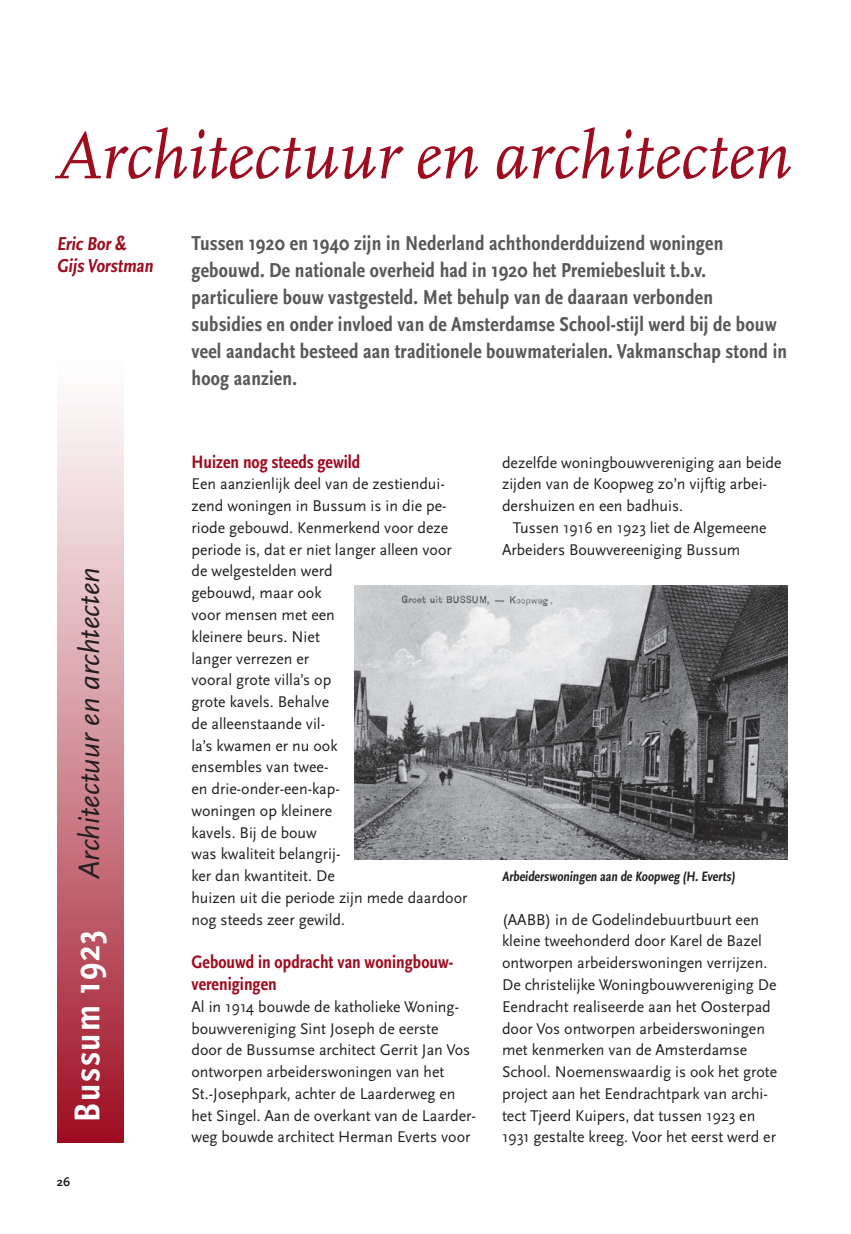
<style>
.page{position:relative;width:851px;height:1234px;background:#fff}
.page>*{position:absolute;margin:0;border:0;box-sizing:border-box;transform-origin:0 0}
.t1{font:italic 69px "Scala Pro";color:#9e0c20}
.t2{font:700 condensed 37.5px "Scala Sans Pro";letter-spacing:.05em;color:#fff}
.t3{font:italic 30px "Scala Sans Pro";color:#231f20}
.t4{font:700 condensed 21px/27px "Scala Sans Pro";letter-spacing:.01em;color:#57585a}
.t5{font:700 condensed 19.5px/21.8px "Scala Sans Pro";color:#9e0c20}
.t6{font:700 condensed 18.75px/21.8px "Scala Sans Pro";color:#9e0c20}
.t7{font:16.2px/21.8px "Scala Sans Pro";color:#231f20}
.t8{font:700 condensed 14.25px "Scala Sans Pro";color:#231f20}
.t9{font:700 12.75px "Scala Sans Pro";color:#231f20}
</style>
<div class="page">
<div style="left:57px;top:358px;width:66px;height:784px;background:linear-gradient(to bottom,#fff,#a01226)"></div>
<img style="left:354px;top:585px;width:433px;height:274px">
<h1 class="t1" style="left:55px;top:116px;width:738px">Architectuur en architecten</h1>
<p class="t5" style="left:57px;top:233px;width:101px">Eric Bor &amp;<br>Gijs Vorstman</p>
<p class="t4" style="left:191px;top:230px;width:597px">Tussen 1920 en 1940 zijn in Nederland achthonderdduizend woningen gebouwd. De nationale overheid had in 1920 het Premiebesluit t.b.v. particuliere bouw vastgesteld. Met behulp van de daaraan verbonden subsidies en onder invloed van de Amsterdamse School-stijl werd bij de bouw veel aandacht besteed aan traditionele bouwmaterialen. Vakmanschap stond in hoog aanzien.</p>
<h3 class="t3" style="left:72px;top:878px;width:313px;rotate:-90deg">Architectuur en archtecten</h3>
<h2 class="t2" style="left:66px;top:1121px;width:193px;rotate:-90deg">Bussum 1923</h2>
<p class="t9" style="left:57px;top:1174px;width:15px">26</p>
<p class="t6" style="left:191px;top:450px;width:170px">Huizen nog steeds gewild</p>
<p class="t7" style="left:191px;top:473px;width:277px">Een aanzienlijk deel van de zestiendui&shy;zend woningen in Bussum is in die pe&shy;riode gebouwd. Kenmerkend voor deze periode is, dat er niet langer alleen voor de welgestelden werd<br>gebouwd, maar ook<br>voor mensen met een<br>kleinere beurs. Niet<br>langer verrezen er<br>vooral grote villa’s op<br>grote kavels. Behalve<br>de alleenstaande vil-<br>la’s kwamen er nu ook<br>ensembles van twee-<br>en drie-onder-een-kap-<br>woningen op kleinere<br>kavels. Bij de bouw<br>was kwaliteit belangrij-<br>ker dan kwantiteit. De<br>huizen uit die periode zijn mede daardoor nog steeds zeer gewild.</p>
<p class="t6" style="left:191px;top:951px;width:262px">Gebouwd in opdracht van woningbouw&shy;verenigingen</p>
<p class="t7" style="left:191px;top:995px;width:286px">Al in 1914 bouwde de katholieke Woning&shy;bouwvereniging Sint Joseph de eerste<br>door de Bussumse architect Gerrit Jan Vos ontworpen arbeiderswoningen van het St.-Josephpark, achter de Laarderweg en het Singel. Aan de overkant van de Laarder&shy;weg bouwde architect Herman Everts voor</p>
<p class="t7" style="left:502px;top:451px;width:281px">dezelfde woningbouwvereniging aan beide zijden van de Koopweg zo’n vijftig arbei&shy;dershuizen en een badhuis.</p>
<p class="t7" style="left:502px;top:516px;width:266px;text-indent:11px">Tussen 1916 en 1923 liet de Algemeene<br>Arbeiders Bouwvereeniging Bussum</p>
<p class="t8" style="left:502px;top:868px;width:236px">Arbeiderswoningen aan de Koopweg (H. Everts)</p>
<p class="t7" style="left:502px;top:908px;width:277px">(AABB) in de Godelindebuurtbuurt een kleine tweehonderd door Karel de Bazel ontworpen arbeiderswoningen verrijzen.<br>De christelijke Woningbouwvereniging De Eendracht realiseerde aan het Oosterpad door Vos ontworpen arbeiderswoningen met kenmerken van de Amsterdamse School. Noemenswaardig is ook het grote project aan het Eendrachtpark van archi&shy;tect Tjeerd Kuipers, dat tussen 1923 en 1931 gestalte kreeg. Voor het eerst werd er</p>
</div>
